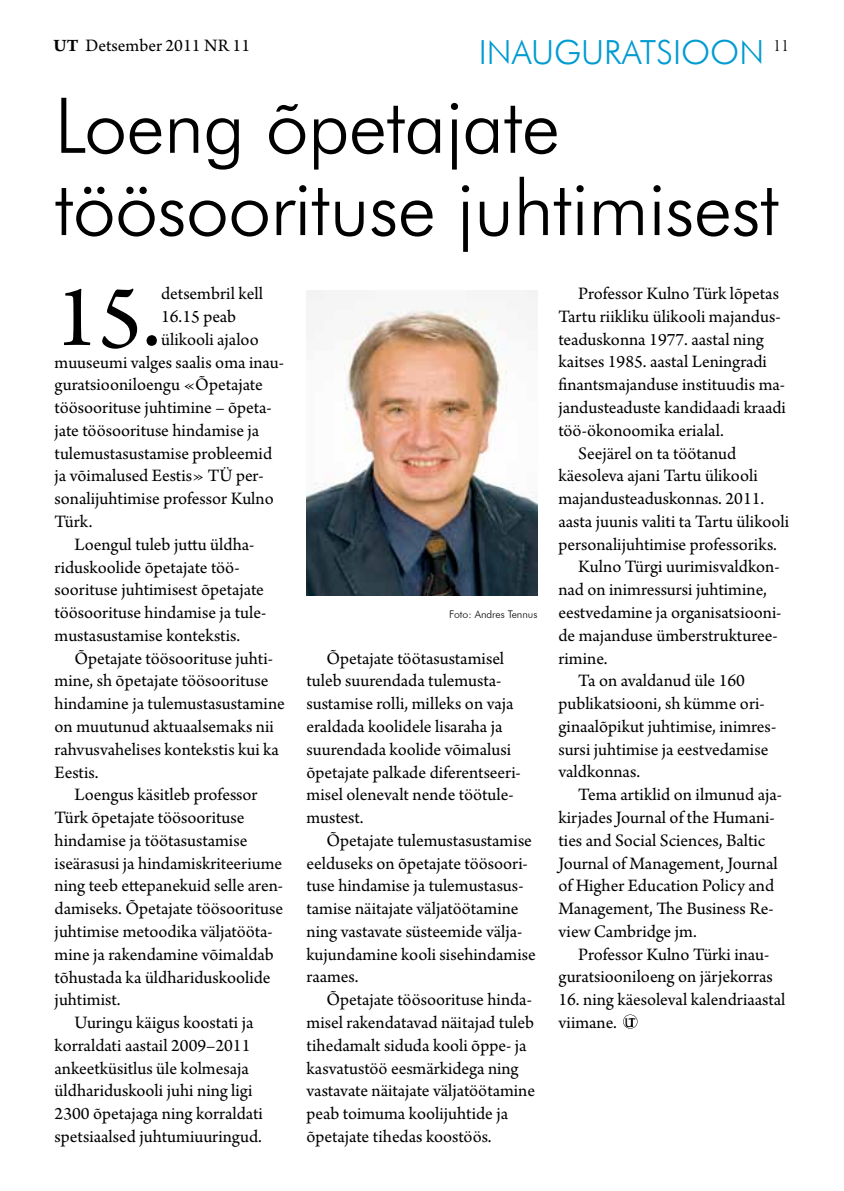
<style>
.page{position:relative;width:844px;height:1191px;background:#fff}
.page>*{position:absolute;margin:0;border:0;box-sizing:border-box;transform-origin:0 0}
.t1{font:92.05px "Arno Pro";color:#000}
.t2{font:300 77px/82.2px "Futura BT";letter-spacing:-.01em;color:#000}
.t3{font:300 33.25px "Futura BT";color:#009bd1}
.t4{font:18.38px/22.8px "Arno Pro";color:#000}
.t5{font:18.38px "Arno Pro Light Display";color:#000}
.t6{font:13.12px "Friz Quadrata Std";color:#000}
.t7{font:300 10.5px "Futura BT";color:#000}
.s1{font-weight:700}
</style>
<div class="page">
<img style="left:306px;top:290px;width:231px;height:305px">
<svg style="left:623px;top:1014px;width:14px;height:14px"></svg>
<p class="t4" style="left:53px;top:35px;width:198px"><span class="s1">UT</span> Detsember 2011 nr 11</p>
<p class="t5" style="left:772px;top:36px;width:18px">11</p>
<h3 class="t3" style="left:478px;top:32px;width:21px">inaugu</h3>
<h3 class="t3" style="left:604px;top:32px;width:39px">ratsioon</h3>
<h2 class="t2" style="left:54px;top:84px;width:726px">Loeng õpetajate töösoorituse juhtimisest</h2>
<h1 class="t1" style="left:55px;top:265px;width:108px">15.</h1>
<p class="t4" style="left:161px;top:283px;width:103px">detsembril kell</p>
<p class="t4" style="left:161px;top:306px;width:77px">16.15 peab</p>
<p class="t4" style="left:161px;top:329px;width:99px">ülikooli ajaloo</p>
<p class="t4" style="left:55px;top:352px;width:231px">muuseumi valges saalis oma inau-</p>
<p class="t4" style="left:55px;top:374px;width:210px">guratsiooniloengu «Õpetajate</p>
<p class="t4" style="left:55px;top:397px;width:219px">töösoorituse juhtimine – õpeta-</p>
<p class="t4" style="left:55px;top:420px;width:206px">jate töösoorituse hindamise ja</p>
<p class="t4" style="left:55px;top:443px;width:219px">tulemustasustamise probleemid</p>
<p class="t4" style="left:55px;top:465px;width:210px">ja võimalused Eestis» TÜ per-</p>
<p class="t4" style="left:55px;top:488px;width:221px">sonalijuhtimise professor Kulno</p>
<p class="t4" style="left:55px;top:511px;width:39px">Türk.</p>
<p class="t4" style="left:74px;top:534px;width:181px">Loengul tuleb juttu üldha-</p>
<p class="t4" style="left:55px;top:556px;width:186px">riduskoolide õpetajate töö-</p>
<p class="t4" style="left:55px;top:579px;width:211px">soorituse juhtimisest õpetajate</p>
<p class="t4" style="left:55px;top:602px;width:213px">töösoorituse hindamise ja tule-</p>
<p class="t4" style="left:55px;top:625px;width:187px">mustasustamise kontekstis.</p>
<p class="t4" style="left:74px;top:648px;width:200px">Õpetajate töösoorituse juhti-</p>
<p class="t4" style="left:55px;top:670px;width:215px">mine, sh õpetajate töösoorituse</p>
<p class="t4" style="left:55px;top:693px;width:232px">hindamine ja tulemustasustamine</p>
<p class="t4" style="left:55px;top:716px;width:221px">on muutunud aktuaalsemaks nii</p>
<p class="t4" style="left:55px;top:739px;width:226px">rahvusvahelises kontekstis kui ka</p>
<p class="t4" style="left:55px;top:761px;width:45px">Eestis.</p>
<p class="t4" style="left:74px;top:784px;width:184px">Loengus käsitleb professor</p>
<p class="t4" style="left:55px;top:807px;width:191px">Türk õpetajate töösoorituse</p>
<p class="t4" style="left:55px;top:830px;width:194px">hindamise ja töötasustamise</p>
<p class="t4" style="left:55px;top:852px;width:229px">iseärasusi ja hindamiskriteeriume</p>
<p class="t4" style="left:55px;top:875px;width:230px">ning teeb ettepanekuid selle aren-</p>
<p class="t4" style="left:55px;top:898px;width:230px">damiseks. Õpetajate töösoorituse</p>
<p class="t4" style="left:55px;top:921px;width:220px">juhtimise metoodika väljatööta-</p>
<p class="t4" style="left:55px;top:943px;width:221px">mine ja rakendamine võimaldab</p>
<p class="t4" style="left:55px;top:966px;width:217px">tõhustada ka üldhariduskoolide</p>
<p class="t4" style="left:55px;top:989px;width:67px">juhtimist.</p>
<p class="t4" style="left:74px;top:1012px;width:180px">Uuringu käigus koostati ja</p>
<p class="t4" style="left:55px;top:1035px;width:197px">korraldati aastail 2009–2011</p>
<p class="t4" style="left:55px;top:1057px;width:196px">ankeetküsitlus üle kolmesaja</p>
<p class="t4" style="left:55px;top:1080px;width:199px">üldhariduskooli juhi ning ligi</p>
<p class="t4" style="left:55px;top:1103px;width:210px">2300 õpetajaga ning korraldati</p>
<p class="t4" style="left:55px;top:1126px;width:209px">spetsiaalsed juhtumiuuringud.</p>
<p class="t7" style="left:449px;top:608px;width:90px">Foto: Andres Tennus</p>
<p class="t4" style="left:306px;top:647px;width:216px;text-indent:20px">Õpetajate töötasustamisel tuleb suurendada tulemusta&shy;sustamise rolli, milleks on vaja eraldada koolidele lisaraha ja suurendada koolide võimalusi õpetajate palkade diferentseeri&shy;misel olenevalt nende töötule&shy;mustest.</p>
<p class="t4" style="left:306px;top:830px;width:231px;text-indent:20px">Õpetajate tulemustasustamise eelduseks on õpetajate töösoori&shy;tuse hindamise ja tulemustasus&shy;tamise näitajate väljatöötamine ning vastavate süsteemide välja&shy;kujundamine kooli sisehindamise raames.</p>
<p class="t4" style="left:306px;top:989px;width:230px;text-indent:20px">Õpetajate töösoorituse hinda&shy;misel rakendatavad näitajad tuleb tihedamalt siduda kooli õppe- ja kasvatustöö eesmärkidega ning vastavate näitajate väljatöötamine peab toimuma koolijuhtide ja õpetajate tihedas koostöös.</p>
<p class="t4" style="left:578px;top:283px;width:202px">Professor Kulno Türk lõpetas</p>
<p class="t4" style="left:558px;top:306px;width:224px">Tartu riikliku ülikooli majandus-</p>
<p class="t4" style="left:558px;top:329px;width:207px">teaduskonna 1977. aastal ning</p>
<p class="t4" style="left:558px;top:351px;width:210px">kaitses 1985. aastal Leningradi</p>
<p class="t4" style="left:558px;top:374px;width:228px">finantsmajanduse instituudis ma-</p>
<p class="t4" style="left:558px;top:397px;width:229px">jandusteaduste kandidaadi kraadi</p>
<p class="t4" style="left:558px;top:420px;width:167px">töö-ökonoomika erialal.</p>
<p class="t4" style="left:578px;top:442px;width:159px">Seejärel on ta töötanud</p>
<p class="t4" style="left:558px;top:465px;width:201px">käesoleva ajani Tartu ülikooli</p>
<p class="t4" style="left:558px;top:488px;width:207px">majandusteaduskonnas. 2011.</p>
<p class="t4" style="left:558px;top:511px;width:232px">aasta juunis valiti ta Tartu ülikooli</p>
<p class="t4" style="left:558px;top:534px;width:220px">personalijuhtimise professoriks.</p>
<p class="t4" style="left:578px;top:556px;width:203px">Kulno Türgi uurimisvaldkon-</p>
<p class="t4" style="left:558px;top:579px;width:210px">nad on inimressursi juhtimine,</p>
<p class="t4" style="left:558px;top:602px;width:224px">eestvedamine ja organisatsiooni-</p>
<p class="t4" style="left:558px;top:625px;width:221px">de majanduse ümberstrukturee-</p>
<p class="t4" style="left:558px;top:647px;width:51px">rimine.</p>
<p class="t4" style="left:578px;top:670px;width:168px">Ta on avaldanud üle 160</p>
<p class="t4" style="left:558px;top:693px;width:208px">publikatsiooni, sh kümme ori-</p>
<p class="t4" style="left:558px;top:716px;width:219px">ginaalõpikut juhtimise, inimres-</p>
<p class="t4" style="left:558px;top:738px;width:211px">sursi juhtimise ja eestvedamise</p>
<p class="t4" style="left:558px;top:761px;width:83px">valdkonnas.</p>
<p class="t4" style="left:578px;top:784px;width:205px">Tema artiklid on ilmunud aja-</p>
<p class="t4" style="left:558px;top:807px;width:218px">kirjades Journal of the Humani-</p>
<p class="t4" style="left:558px;top:830px;width:208px">ties and Social Sciences, Baltic</p>
<p class="t4" style="left:558px;top:852px;width:221px">Journal of Management, Journal</p>
<p class="t4" style="left:558px;top:875px;width:217px">of Higher Education Policy and</p>
<p class="t4" style="left:558px;top:898px;width:217px">Management, The Business Re-</p>
<p class="t4" style="left:558px;top:921px;width:140px">view Cambridge jm.</p>
<p class="t4" style="left:578px;top:943px;width:192px">Professor Kulno Türki inau-</p>
<p class="t4" style="left:558px;top:966px;width:216px">guratsiooniloeng on järjekorras</p>
<p class="t4" style="left:558px;top:989px;width:228px">16. ning käesoleval kalendriaastal viimane.</p>
<p class="t6" style="left:624px;top:1015px;width:12px">UT</p>
</div>
